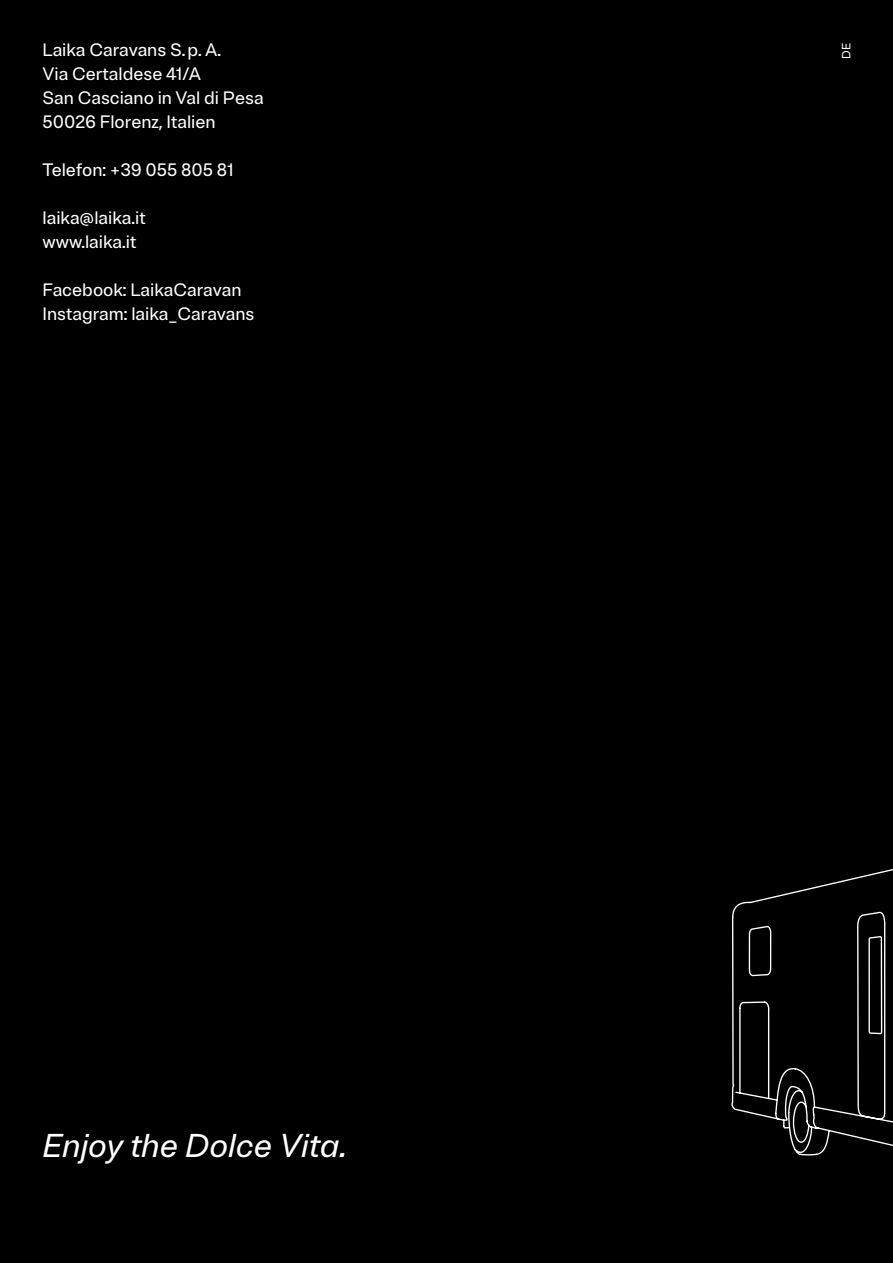
<style>
.page{position:relative;width:893px;height:1263px;background:#000}
.page>*{position:absolute;margin:0;border:0;box-sizing:border-box;transform-origin:0 0}
.t1{font:italic 33px "Brut Grotesque";letter-spacing:-.005em;color:#fff}
.t2{font:18px/24px "Brut Grotesque";color:#fff}
.t3{font:12px "Brut Grotesque";color:#fff}
</style>
<div class="page">
<svg style="left:731px;top:869px;width:162px;height:287px"></svg>
<p class="t2" style="left:43px;top:38px;width:223px">Laika Caravans S. p. A.<br>Via Certaldese 41/A<br>San Casciano in Val di Pesa<br>50026 Florenz, Italien</p>
<p class="t2" style="left:43px;top:158px;width:193px">Telefon: +39 055 805 81</p>
<p class="t2" style="left:43px;top:206px;width:105px">laika@laika.it www.laika.it</p>
<p class="t2" style="left:43px;top:278px;width:213px">Facebook: LaikaCaravan<br>Instagram: laika_Caravans</p>
<h1 class="t1" style="left:43px;top:1126px;width:306px">Enjoy the Dolce Vita.</h1>
<p class="t3" style="left:839px;top:59px;width:18px;rotate:-90deg">DE</p>
</div>
